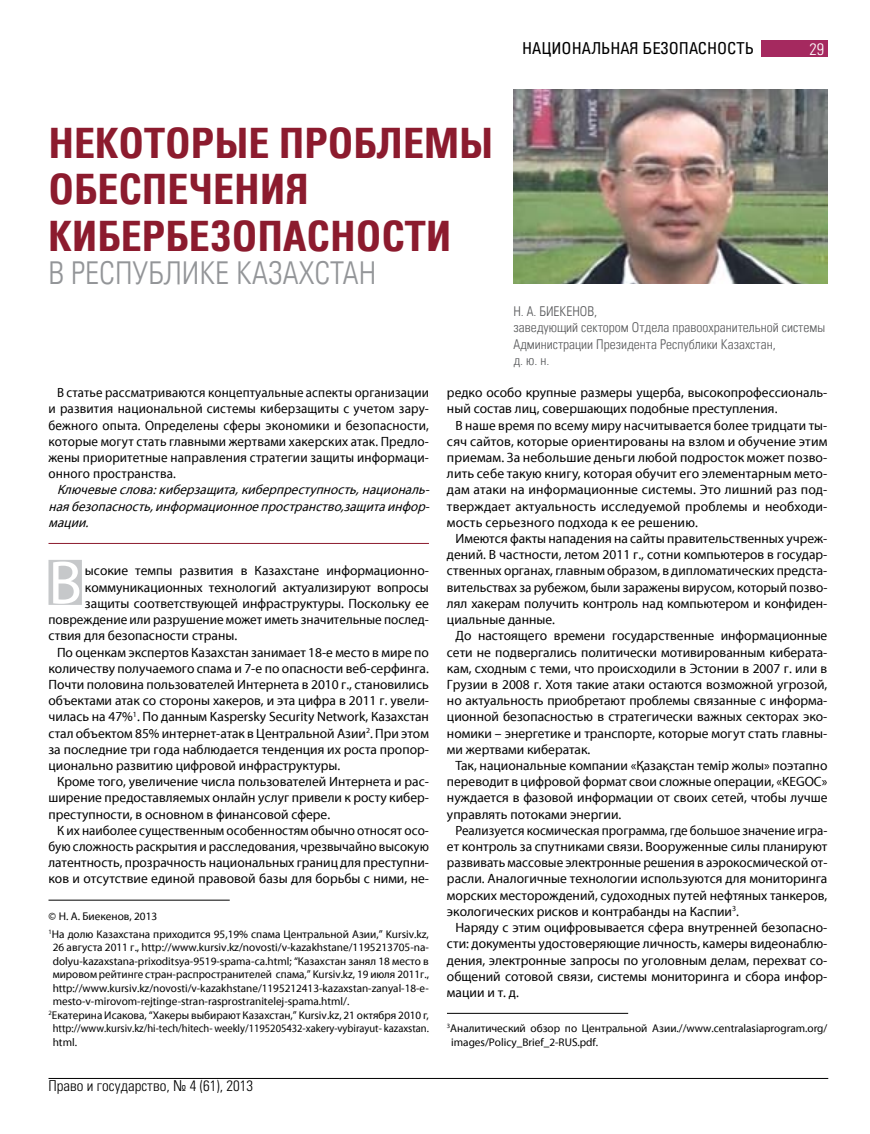
<style>
.page{position:relative;width:870px;height:1134px;background:#fff}
.page>*{position:absolute;margin:0;border:0;box-sizing:border-box;transform-origin:0 0}
.t1{font:61.5px "SM Myriad Pro Regular";color:#fff}
.t2{font:42px/46.5px "Partner Condensed Bold kaz";color:#8c1b2e}
.t3{font:31.5px "Partner Light Condensed kaz";color:#939598}
.t4{font:16.5px "Partner Condensed kaz";color:#000}
.t5{font:300 condensed 16.5px "Partner";color:#fff}
.t6{font:300 condensed 15px "Partner";color:#000}
.t7{font:13.5px/16.2px "SM Myriad Pro Regular";color:#000;text-align:justify}
.t8{font:13.5px/16.2px "SM Myriad Pro Regular";color:#000;text-align:justify;scale:.96 1}
.t9{font:italic 13.5px/16.2px "SM Myriad Pro Regular";color:#000;text-align:justify}
.t10{font:13.5px/16.2px "Partner Light Condensed kaz";color:#58595b}
.t11{font:11.25px/17.7px "SM Myriad Pro Regular";color:#000}
.t12{font:11.25px "SM Myriad Pro Regular";color:#000;scale:.93 1}
</style>
<div class="page">
<div style="left:760px;top:41px;width:67px;height:16px;background:#a5295f"></div>
<hr style="left:48px;top:1078px;width:779px;height:1px;background:#000">
<div style="left:48px;top:560px;width:34px;height:45px;background:#c6c8ca"></div>
<hr style="left:48px;top:543px;width:381px;height:1px;background:#8c1b2e">
<img style="left:513px;top:89px;width:314px;height:195px">
<hr style="left:48px;top:899px;width:181px;height:1px;background:#000">
<hr style="left:447px;top:1012px;width:181px;height:1px;background:#000">
<p class="t4" style="left:522px;top:39px;width:233px">Национальная безопасн ость</p>
<p class="t5" style="left:809px;top:39px;width:16px">29</p>
<h2 class="t2" style="left:48px;top:123px;width:26px">Некоторые</h2>
<h2 class="t2" style="left:279px;top:123px;width:128px">про блемы</h2>
<h2 class="t2" style="left:48px;top:169px;width:72px">обеспе</h2>
<h2 class="t2" style="left:48px;top:169px;width:262px;text-indent:140px">чения кибербезопас</h2>
<h2 class="t2" style="left:330px;top:216px;width:123px">ности</h2>
<h3 class="t3" style="left:48px;top:255px;width:324px">в Республике Казахстан</h3>
<p class="t10" style="left:513px;top:304px;width:313px">Н. А. Биекенов,<br>заведующий сектором Отдела правоохранительной системы<br>Администрации Президента Республики Казахстан,<br>д. ю. н.</p>
<p class="t8" style="left:48px;top:384px;width:397px;text-indent:9px">В статье рассматриваются концептуальные аспекты организации и развития национальной системы киберзащиты с учетом зару&shy;бежного опыта. Определены сферы экономики и безопасности, которые могут стать главными жертвами хакерских атак. Предло&shy;жены приоритетные направления стратегии защиты информаци&shy;онного пространства.</p>
<p class="t9" style="left:48px;top:481px;width:386px;text-indent:9px">Ключевыеслова:киберзащита,киберпреступность,националь&shy;наябезопасность,информационноепространство,защитаинфор&shy;мации.</p>
<h1 class="t1" style="left:48px;top:544px;width:35px">В</h1>
<p class="t7" style="left:85px;top:562px;width:345px">ысокие темпы развития в Казахстане информационно-</p>
<p class="t7" style="left:85px;top:578px;width:345px">коммуникационных технологий актуализируют вопросы</p>
<p class="t7" style="left:85px;top:595px;width:345px">защиты соответствующей инфраструктуры. Поскольку ее</p>
<p class="t7" style="left:48px;top:611px;width:382px">повреждение или разрушение может иметь значительные послед-</p>
<p class="t7" style="left:48px;top:627px;width:190px">ствия для безопасности страны.</p>
<p class="t7" style="left:57px;top:643px;width:373px">По оценкам экспертов Казахстан занимает 18-е место в мире по</p>
<p class="t7" style="left:48px;top:659px;width:382px">количеству получаемого спама и 7-е по опасности веб-серфинга.</p>
<p class="t7" style="left:48px;top:676px;width:382px">Почти половина пользователей Интернета в 2010 г., становились</p>
<p class="t7" style="left:48px;top:692px;width:382px">объектами атак со стороны хакеров, и эта цифра в 2011 г. увели-</p>
<p class="t7" style="left:48px;top:708px;width:382px">чилась на 47%<sup>1</sup>. По данным Kaspersky Security Network, Казахстан</p>
<p class="t7" style="left:48px;top:724px;width:382px">стал объектом 85% интернет-атак в Центральной Азии<sup>2</sup>. При этом</p>
<p class="t7" style="left:48px;top:740px;width:382px">за последние три года наблюдается тенденция их роста пропор-</p>
<p class="t7" style="left:48px;top:757px;width:293px">ционально развитию цифровой инфраструктуры.</p>
<p class="t7" style="left:57px;top:773px;width:373px">Кроме того, увеличение числа пользователей Интернета и рас-</p>
<p class="t7" style="left:48px;top:789px;width:382px">ширение предоставляемых онлайн услуг привели к росту кибер-</p>
<p class="t7" style="left:48px;top:805px;width:283px">преступности, в основном в финансовой сфере.</p>
<p class="t7" style="left:57px;top:821px;width:373px">К их наиболее существенным особенностям обычно относят осо-</p>
<p class="t7" style="left:48px;top:838px;width:382px">бую сложность раскрытия и расследования, чрезвычайно высокую</p>
<p class="t7" style="left:48px;top:854px;width:382px">латентность, прозрачность национальных границ для преступни-</p>
<p class="t7" style="left:48px;top:870px;width:382px">ков и отсутствие единой правовой базы для борьбы с ними, не-</p>
<p class="t11" style="left:48px;top:906px;width:382px">© Н. А. Биекенов, 2013<br><sup>1</sup>На долю Казахстана приходится 95,19% спама Центральной Азии,” Kursiv.kz,</p>
<p class="t11" style="left:53px;top:938px;width:377px">26 августа 2011 г., http://www.kursiv.kz/novosti/v-kazakhstane/1195213705-na-</p>
<p class="t11" style="left:53px;top:951px;width:377px">dolyu-kazaxstana-prixoditsya-9519-spama-ca.html; “Казахстан занял 18 место в</p>
<p class="t11" style="left:53px;top:965px;width:377px">мировом рейтинге стран-распространителей спама,” Kursiv.kz, 19 июля 2011г.,</p>
<p class="t11" style="left:53px;top:978px;width:377px">http://www.kursiv.kz/novosti/v-kazakhstane/1195212413-kazaxstan-zanyal-18-e-</p>
<p class="t11" style="left:53px;top:992px;width:298px">mesto-v-mirovom-rejtinge-stran-rasprostranitelej-spama.html/.</p>
<p class="t11" style="left:48px;top:1005px;width:382px"><sup>2</sup>Екатерина Исакова, “Хакеры выбирают Казахстан,” Kursiv.kz, 21 октября 2010 г,</p>
<p class="t12" style="left:53px;top:1021px;width:406px">http://www.kursiv.kz/hi-tech/hitech- weekly/1195205432-xakery-vybirayut- kazaxstan.</p>
<p class="t11" style="left:53px;top:1032px;width:26px">html.</p>
<p class="t6" style="left:48px;top:1077px;width:206px">Право и государство, № 4 (61), 2013</p>
<p class="t7" style="left:447px;top:384px;width:382px">редко особо крупные размеры ущерба, высокопрофессиональ&shy;ный состав лиц, совершающих подобные преступления.</p>
<p class="t7" style="left:447px;top:416px;width:382px;text-indent:9px">В наше время по всему миру насчитывается более тридцати ты&shy;сяч сайтов, которые ориентированы на взлом и обучение этим приемам. За небольшие деньги любой подросток может позво&shy;лить себе такую книгу, которая обучит его элементарным мето&shy;дам атаки на информационные системы. Это лишний раз под&shy;тверждает актуальность исследуемой проблемы и необходи&shy;мость серьезного подхода к ее решению.</p>
<p class="t7" style="left:447px;top:530px;width:382px;text-indent:9px">Имеются факты нападения на сайты правительственных учреж&shy;дений. В частности, летом 2011 г., сотни компьютеров в государ&shy;ственных органах, главным образом, в дипломатических предста&shy;вительствах за рубежом, были заражены вирусом, который позво&shy;лял хакерам получить контроль над компьютером и конфиден&shy;циальные данные.</p>
<p class="t7" style="left:447px;top:627px;width:382px;text-indent:9px">До настоящего времени государственные информационные сети не подвергались политически мотивированным киберата&shy;кам, сходным с теми, что происходили в Эстонии в 2007 г. или в Грузии в 2008 г. Хотя такие атаки остаются возможной угрозой, но актуальность приобретают проблемы связанные с информа&shy;ционной безопасностью в стратегически важных секторах эко&shy;номики – энергетике и транспорте, которые могут стать главны&shy;ми жертвами кибератак.</p>
<p class="t7" style="left:447px;top:757px;width:382px;text-indent:9px">Так, национальные компании «Қазақстан темір жолы» поэтапно переводит в цифровой формат свои сложные операции, «KEGOC» нуждается в фазовой информации от своих сетей, чтобы лучше управлять потоками энергии.</p>
<p class="t8" style="left:447px;top:821px;width:397px;text-indent:9px">Реализуется космическая программа, где большое значение игра&shy;ет контроль за спутниками связи. Вооруженные силы планируют развивать массовые электронные решения в аэрокосмической от&shy;расли. Аналогичные технологии используются для мониторинга морских месторождений, судоходных путей нефтяных танкеров, экологических рисков и контрабанды на Каспии<sup>3</sup>.</p>
<p class="t7" style="left:447px;top:919px;width:382px;text-indent:9px">Наряду с этим оцифровывается сфера внутренней безопасно&shy;сти: документы удостоверяющие личность, камеры видеонаблю&shy;дения, электронные запросы по уголовным делам, перехват со&shy;общений сотовой связи, системы мониторинга и сбора инфор&shy;мации и т. д.</p>
<p class="t11" style="left:451px;top:1021px;width:377px;line-height:13.5px;text-indent:-4px"><sup>3</sup>Аналитический обзор по Центральной Азии.//www.centralasiaprogram.org/ images/Policy_Brief_2-RUS.pdf.</p>
</div>
